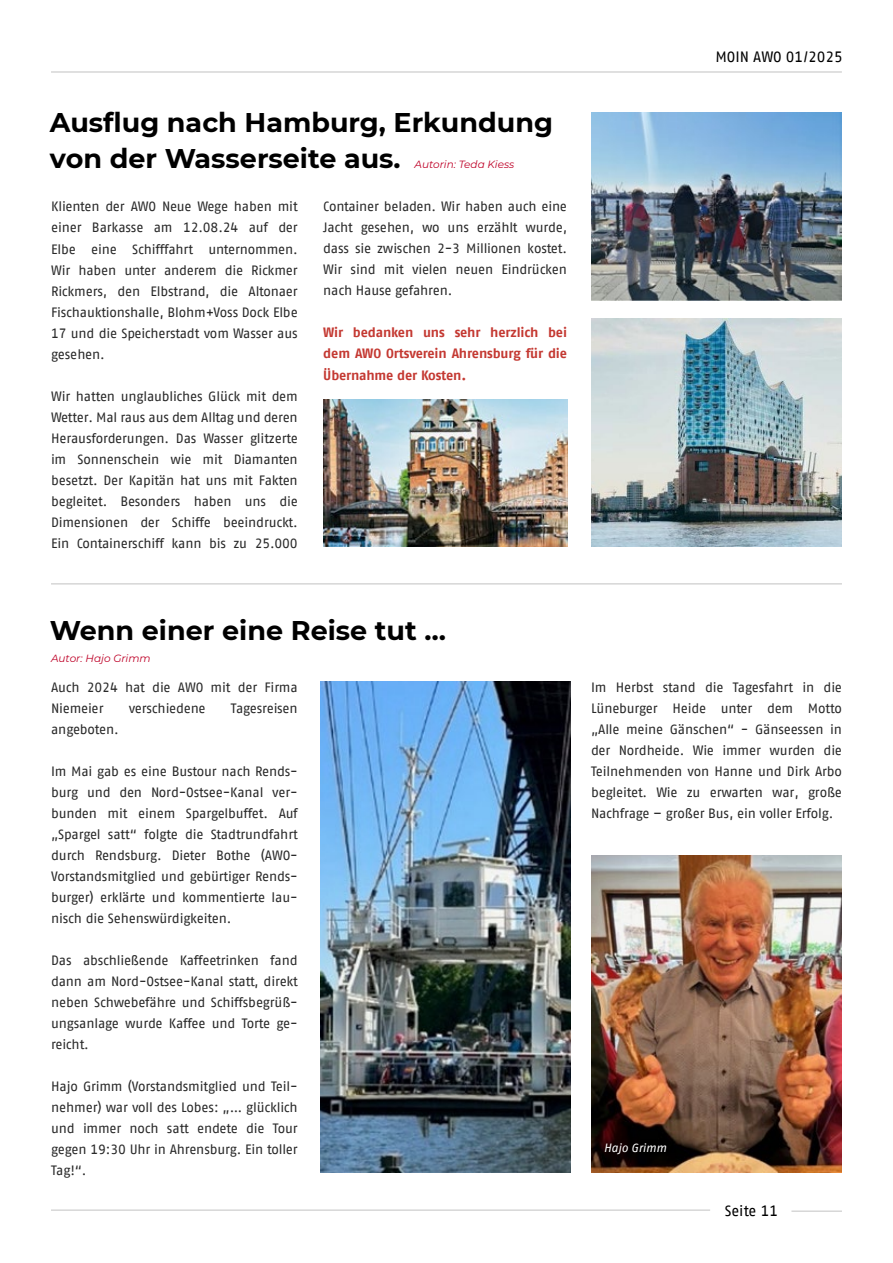
<style>
.page{position:relative;width:893px;height:1263px;background:#fff}
.page>*{position:absolute;margin:0;border:0;box-sizing:border-box;transform-origin:0 0}
.t1{font:700 27px/36px "Montserrat";color:#000}
.t2{font:15px "AWO Fago Office";color:#000}
.t3{font:13.5px/21px "AWO Fago Office";letter-spacing:-.01em;color:#292929;text-align:justify}
.t4{font:700 13.5px/21px "AWO Fago Office";letter-spacing:-.01em;color:#c43932;text-align:justify}
.t5{font:italic 12px "AWO Fago Office";letter-spacing:-.01em;color:#fff}
.t6{font:italic 10.5px "Montserrat";color:#be0027}
</style>
<div class="page">
<hr style="left:51px;top:1209px;width:659px;height:2px;background:#d6d6d6">
<hr style="left:791px;top:1210px;width:51px;height:2px;background:#d6d6d6">
<hr style="left:51px;top:71px;width:791px;height:2px;background:#d6d6d6">
<hr style="left:51px;top:583px;width:791px;height:2px;background:#d6d6d6">
<img style="left:591px;top:113px;width:251px;height:188px">
<img style="left:320px;top:682px;width:251px;height:490px">
<img style="left:591px;top:855px;width:251px;height:317px">
<img style="left:323px;top:400px;width:245px;height:146px">
<img style="left:591px;top:319px;width:251px;height:227px">
<h1 class="t1" style="left:50px;top:103px;width:505px">Ausflug nach Hamburg, Erkundung von der Wasserseite aus.</h1>
<p class="t6" style="left:415px;top:157px;width:101px">Autorin: Teda Kiess</p>
<p class="t3" style="left:51px;top:196px;width:248px">Klienten der AWO Neue Wege haben mit einer Barkasse am 12.08.24 auf der Elbe eine Schifffahrt unternommen.<br>Wir haben unter anderem die Rickmer Rickmers, den Elbstrand, die Altonaer Fischauktionshalle, Blohm+Voss Dock Elbe 17 und die Speicherstadt vom Wasser aus gesehen.</p>
<p class="t3" style="left:51px;top:385px;width:248px">Wir hatten unglaubliches Glück mit dem Wetter. Mal raus aus dem Alltag und deren Herausforderungen. Das Wasser glitzerte im Sonnenschein wie mit Diamanten besetzt. Der Kapitän hat uns mit Fakten begleitet. Besonders haben uns die Dimensionen der Schiffe beeindruckt.<br>Ein Containerschiff kann bis zu 25.000</p>
<p class="t3" style="left:323px;top:196px;width:245px">Container beladen. Wir haben auch eine Jacht gesehen, wo uns erzählt wurde, dass sie zwischen 2-3 Millionen kostet.<br>Wir sind mit vielen neuen Eindrücken nach Hause gefahren.</p>
<p class="t4" style="left:323px;top:322px;width:245px">Wir bedanken uns sehr herzlich bei dem AWO Ortsverein Ahrensburg für die Übernahme der Kosten.</p>
<p class="t2" style="left:715px;top:48px;width:129px">MOIN AWO 01/2025</p>
<h1 class="t1" style="left:50px;top:611px;width:398px">Wenn einer eine Reise tut …</h1>
<p class="t6" style="left:51px;top:651px;width:101px">Autor: Hajo Grimm</p>
<p class="t3" style="left:51px;top:676px;width:248px">Auch 2024 hat die AWO mit der Firma<br>Niemeier</p>
<p class="t3" style="left:129px;top:697px;width:79px">verschiedene</p>
<p class="t3" style="left:231px;top:697px;width:68px">Tagesreisen</p>
<p class="t3" style="left:51px;top:718px;width:69px">angeboten.</p>
<p class="t3" style="left:51px;top:760px;width:248px">Im Mai gab es eine Bustour nach Rends&shy;burg und den Nord-Ostsee-Kanal ver&shy;bunden mit einem Spargelbuffet. Auf „Spargel satt“ folgte die Stadtrundfahrt durch Rendsburg. Dieter Bothe (AWO-Vorstandsmitglied und gebürtiger Rends&shy;burger) erklärte und kommentierte lau&shy;nisch die Sehenswürdigkeiten.</p>
<p class="t3" style="left:51px;top:949px;width:248px">Das abschließende Kaffeetrinken fand dann am Nord-Ostsee-Kanal statt, direkt neben Schwebefähre und Schiffsbegrüß&shy;ungsanlage wurde Kaffee und Torte ge&shy;reicht.</p>
<p class="t3" style="left:51px;top:1075px;width:248px">Hajo Grimm (Vorstandsmitglied und Teil&shy;nehmer) war voll des Lobes: „… glücklich und immer noch satt endete die Tour gegen 19:30 Uhr in Ahrensburg. Ein toller Tag!“.</p>
<p class="t3" style="left:591px;top:676px;width:252px">Im Herbst stand die Tagesfahrt in die Lüneburger Heide unter dem Motto „Alle meine Gänschen“ - Gänseessen in der Nordheide. Wie immer wurden die Teilnehmenden von Hanne und Dirk Arbo begleitet. Wie zu erwarten war, große Nachfrage – großer Bus, ein voller Erfolg.</p>
<p class="t5" style="left:604px;top:1141px;width:64px">Hajo Grimm</p>
<p class="t2" style="left:725px;top:1202px;width:55px">Seite 11</p>
</div>
